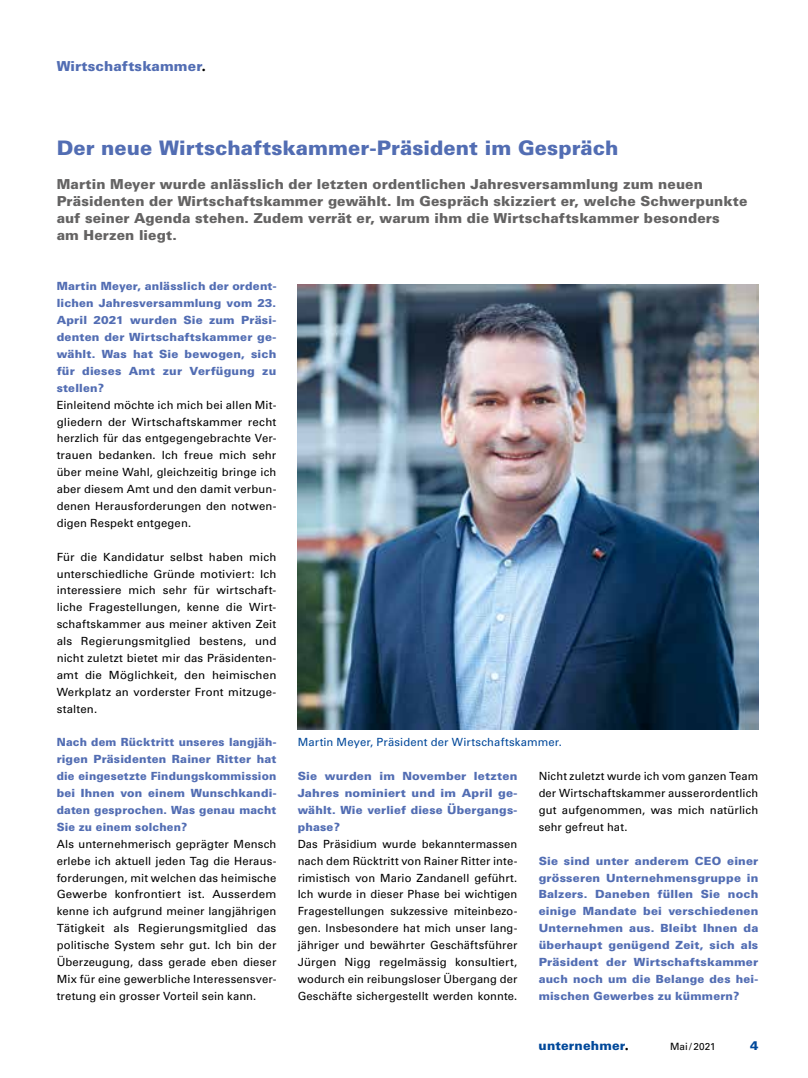
<style>
.page{position:relative;width:808px;height:1078px;background:#fff}
.page>*{position:absolute;margin:0;border:0;box-sizing:border-box;transform-origin:0 0}
.t1{font:900 20px "Univers";color:#526db3}
.t2{font:900 13.75px/16.9px "Univers";letter-spacing:.005em;color:#646363}
.t3{font:900 13.75px "Univers";letter-spacing:.01em;color:#526db3}
.t4{font:900 12.5px "Univers";letter-spacing:.01em;color:#00489a}
.t5{font:11.25px/16.9px "Univers";letter-spacing:.015em;color:#000;text-align:justify}
.t6{font:900 11.25px/16.9px "Univers";letter-spacing:.015em;color:#526db3;text-align:justify}
.t7{font:11.25px "Univers";letter-spacing:.015em;color:#00489a}
.t8{font:10px "Univers";letter-spacing:.015em;color:#000}
.s1{font-family:"Futura BT";font-weight:800;font-size:15.12px;color:#000}
.s2{font-family:"Futura";font-weight:800;font-size:13.75px;color:#000}
</style>
<div class="page">
<img style="left:298px;top:284px;width:460px;height:445px">
<p class="t3" style="left:57px;top:57px;width:151px">Wirtschaftskammer<span class="s1">.</span></p>
<h1 class="t1" style="left:57px;top:136px;width:563px">Der neue Wirtschaftskammer-Präsident im Gespräch</h1>
<p class="t2" style="left:57px;top:175px;width:692px">Martin Meyer wurde anlässlich der letzten ordentlichen Jahresversammlung zum neuen Präsidenten der Wirtschaftskammer gewählt. Im Gespräch skizziert er, welche Schwerpunkte auf seiner Agenda stehen. Zudem verrät er, warum ihm die Wirtschaftskammer besonders<br>am Herzen liegt.</p>
<p class="t6" style="left:57px;top:278px;width:221px">Martin Meyer, anlässlich der ordent&shy;lichen Jahresversammlung vom 23.<br>April 2021 wurden Sie zum Präsi&shy;denten der Wirtschaftskammer ge&shy;wählt. Was hat Sie bewogen, sich für dieses Amt zur Verfügung zu stellen?</p>
<p class="t5" style="left:57px;top:396px;width:221px">Einleitend möchte ich mich bei allen Mit&shy;gliedern der Wirtschaftskammer recht herzlich für das entgegengebrachte Ver&shy;trauen bedanken. Ich freue mich sehr über meine Wahl, gleichzeitig bringe ich aber diesem Amt und den damit verbun&shy;denen Herausforderungen den notwen&shy;digen Respekt entgegen.</p>
<p class="t5" style="left:57px;top:548px;width:221px">Für die Kandidatur selbst haben mich unterschiedliche Gründe motiviert: Ich interessiere mich sehr für wirtschaft&shy;liche Fragestellungen, kenne die Wirt&shy;schaftskammer aus meiner aktiven Zeit als Regierungsmitglied bestens, und nicht zuletzt bietet mir das Präsidenten&shy;amt die Möglichkeit, den heimischen Werkplatz an vorderster Front mitzuge&shy;stalten.</p>
<p class="t6" style="left:57px;top:733px;width:221px">Nach dem Rücktritt unseres langjäh&shy;rigen Präsidenten Rainer Ritter hat die eingesetzte Findungskommission bei Ihnen von einem Wunschkandi&shy;daten gesprochen. Was genau macht Sie zu einem solchen?</p>
<p class="t5" style="left:57px;top:835px;width:221px">Als unternehmerisch geprägter Mensch erlebe ich aktuell jeden Tag die Heraus&shy;forderungen, mit welchen das heimische Gewerbe konfrontiert ist. Ausserdem kenne ich aufgrund meiner langjährigen Tätigkeit als Regierungsmitglied das politische System sehr gut. Ich bin der Überzeugung, dass gerade eben dieser Mix für eine gewerbliche Interessensver&shy;tretung ein grosser Vorteil sein kann.</p>
<p class="t7" style="left:298px;top:735px;width:266px">Martin Meyer, Präsident der Wirtschaftskammer.</p>
<p class="t6" style="left:298px;top:767px;width:221px">Sie wurden im November letzten Jahres nominiert und im April ge&shy;wählt. Wie verlief diese Übergangs&shy;phase?</p>
<p class="t5" style="left:298px;top:835px;width:221px">Das Präsidium wurde bekanntermassen nach dem Rücktritt von Rainer Ritter inte&shy;rimistisch von Mario Zandanell geführt.<br>Ich wurde in dieser Phase bei wichtigen Fragestellungen sukzessive miteinbezo&shy;gen. Insbesondere hat mich unser lang&shy;jähriger und bewährter Geschäftsführer Jürgen Nigg regelmässig konsultiert, wodurch ein reibungsloser Übergang der Geschäfte sichergestellt werden konnte.</p>
<p class="t5" style="left:539px;top:767px;width:221px">Nicht zuletzt wurde ich vom ganzen Team der Wirtschaftskammer ausserordentlich gut aufgenommen, was mich natürlich sehr gefreut hat.</p>
<p class="t6" style="left:539px;top:851px;width:221px">Sie sind unter anderem CEO einer grösseren Unternehmensgruppe in Balzers. Daneben füllen Sie noch einige Mandate bei verschiedenen Unternehmen aus. Bleibt Ihnen da überhaupt genügend Zeit, sich als Präsident der Wirtschaftskammer auch noch um die Belange des hei&shy;mischen Gewerbes zu kümmern?</p>
<p class="t4" style="left:539px;top:1037px;width:92px">unternehmer<span class="s2">.</span></p>
<p class="t8" style="left:670px;top:1040px;width:47px">Mai/2021</p>
<p class="t4" style="left:750px;top:1037px;width:10px">4</p>
</div>
